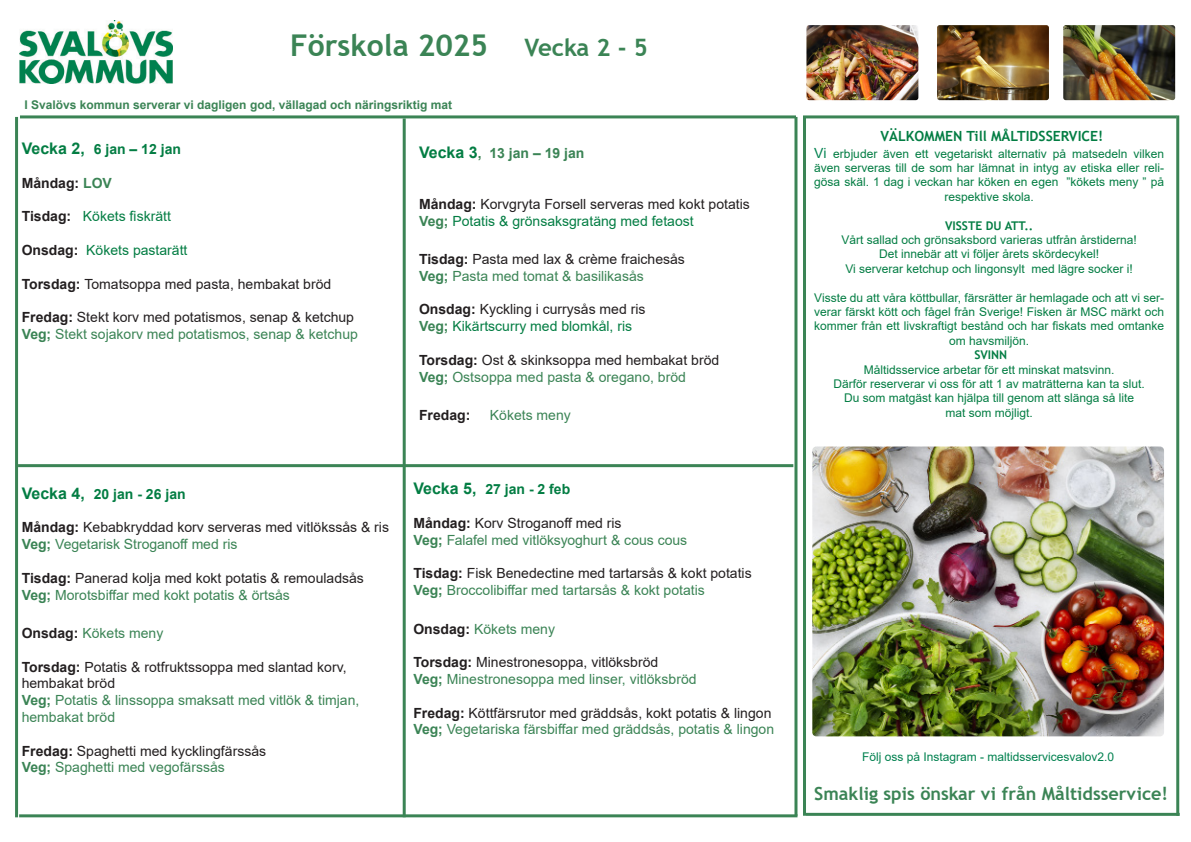
<style>
.page{position:relative;width:1191px;height:842px;background:#fff}
.page>*{position:absolute;margin:0;border:0;box-sizing:border-box;transform-origin:0 0}
.t1{font:700 30px "Trebuchet MS";color:#3b8455}
.t2{font:700 18px "Trebuchet MS";color:#3b8455}
.t3{font:14px/16.8px "Arial";color:#231f20}
.t4{font:14px "Arial";color:#3b8455}
.t5{font:14px "Arial";color:#037d43}
.t6{font:700 14px "Arial";color:#037d43}
.t7{font:700 14px "Trebuchet MS";color:#037d43}
.t8{font:700 14px "Arial";color:#3b8455}
.t9{font:700 14px "Arial";color:#231f20}
.t10{font:12px/14.4px "Arial";color:#037d43;text-align:center}
.t11{font:700 12px "Arial";color:#3b8455}
.t12{font:12px "Arial";color:#00814f}
.t13{font:700 12px "Trebuchet MS";color:#037d43}
.s1{font-size:24px}
.s2{font-size:16px}
.s3{color:#3b8455}
.s4{font-weight:700;color:#231f20}
.s5{font-weight:700}
.s6{font-weight:700;color:#3b8455}
.s7{font-size:16px;color:#037d43}
.s8{font-size:14px;color:#00814f}
</style>
<div class="page">
<img style="left:812px;top:446px;width:352px;height:290px">
<img style="left:806px;top:25px;width:112px;height:75px">
<img style="left:20px;top:21px;width:152px;height:63px">
<img style="left:937px;top:25px;width:112px;height:75px">
<img style="left:1063px;top:25px;width:112px;height:75px">
<hr style="left:20px;top:115px;width:776px;height:3px;background:#3b8455">
<hr style="left:1176px;top:115px;width:3px;height:701px;background:#3b8455">
<hr style="left:19px;top:814px;width:778px;height:3px;background:#3b8455">
<hr style="left:18px;top:464px;width:775px;height:3px;background:#3b8455">
<hr style="left:403px;top:118px;width:3px;height:699px;background:#3b8455">
<hr style="left:794px;top:117px;width:3px;height:699px;background:#3b8455">
<hr style="left:15px;top:117px;width:3px;height:700px;background:#3b8455">
<hr style="left:803px;top:117px;width:3px;height:699px;background:#3b8455">
<hr style="left:803px;top:115px;width:373px;height:3px;background:#3b8455">
<hr style="left:806px;top:813px;width:373px;height:3px;background:#3b8455">
<p class="t1" style="left:290px;top:27px;width:359px">Förskola 2025 <span class="s1">Vecka 2 - 5</span></p>
<p class="t11" style="left:24px;top:96px;width:429px">I Svalövs kommun serverar vi dagligen god, vällagad och näringsriktig mat</p>
<p class="t6" style="left:22px;top:139px;width:161px"><span class="s2">Vecka 2,</span> 6 jan – 12 jan</p>
<p class="t9" style="left:22px;top:173px;width:92px">Måndag: <span class="s3">LOV</span></p>
<p class="t5" style="left:22px;top:207px;width:151px"><span class="s4">Tisdag:</span> Kökets fiskrätt</p>
<p class="t5" style="left:22px;top:240px;width:167px"><span class="s4">Onsdag:</span> Kökets pastarätt</p>
<p class="t3" style="left:22px;top:275px;width:311px"><span class="s5">Torsdag:</span> Tomatsoppa med pasta, hembakat bröd</p>
<p class="t3" style="left:22px;top:309px;width:334px"><span class="s5">Fredag:</span> Stekt korv med potatismos, senap &amp; ketchup</p>
<p class="t4" style="left:22px;top:324px;width:338px"><span class="s5">Veg;</span> Stekt sojakorv med potatismos, senap &amp; ketchup</p>
<p class="t6" style="left:22px;top:484px;width:165px"><span class="s2">Vecka 4,</span> 20 jan - 26 jan</p>
<p class="t3" style="left:22px;top:519px;width:369px"><span class="s5">Måndag:</span> Kebabkryddad korv serveras med vitlökssås &amp; ris<br><span class="s6">Veg;</span> <span class="s3">Vegetarisk Stroganoff med ris</span></p>
<p class="t3" style="left:22px;top:569px;width:344px"><span class="s5">Tisdag:</span> Panerad kolja med kokt potatis &amp; remouladsås</p>
<p class="t4" style="left:22px;top:585px;width:270px"><span class="s5">Veg;</span> Morotsbiffar med kokt potatis &amp; örtsås</p>
<p class="t4" style="left:22px;top:623px;width:143px"><span class="s4">Onsdag:</span> Kökets meny</p>
<p class="t3" style="left:22px;top:658px;width:326px"><span class="s5">Torsdag:</span> Potatis &amp; rotfruktssoppa med slantad korv,</p>
<p class="t3" style="left:22px;top:675px;width:95px">hembakat bröd</p>
<p class="t4" style="left:22px;top:690px;width:339px"><span class="s5">Veg;</span> Potatis &amp; linssoppa smaksatt med vitlök &amp; timjan,</p>
<p class="t4" style="left:22px;top:707px;width:95px">hembakat bröd</p>
<p class="t3" style="left:22px;top:742px;width:246px"><span class="s5">Fredag:</span> Spaghetti med kycklingfärssås</p>
<p class="t4" style="left:22px;top:758px;width:204px"><span class="s5">Veg;</span> Spaghetti med vegofärssås</p>
<p class="t8" style="left:419px;top:144px;width:167px"><span class="s7">Vecka 3</span>, 13 jan – 19 jan</p>
<p class="t3" style="left:419px;top:195px;width:332px"><span class="s5">Måndag:</span> Korvgryta Forsell serveras med kokt potatis</p>
<p class="t5" style="left:419px;top:211px;width:276px"><span class="s6">Veg;</span> Potatis &amp; grönsaksgratäng med fetaost</p>
<p class="t3" style="left:419px;top:251px;width:267px"><span class="s5">Tisdag:</span> Pasta med lax &amp; crème fraichesås</p>
<p class="t4" style="left:419px;top:266px;width:226px"><span class="s5">Veg;</span> Pasta med tomat &amp; basilikasås</p>
<p class="t3" style="left:419px;top:301px;width:228px"><span class="s5">Onsdag:</span> Kyckling i currysås med ris</p>
<p class="t5" style="left:419px;top:317px;width:215px"><span class="s6">Veg;</span> Kikärtscurry med blomkål, ris</p>
<p class="t3" style="left:419px;top:351px;width:302px"><span class="s5">Torsdag:</span> Ost &amp; skinksoppa med hembakat bröd</p>
<p class="t4" style="left:419px;top:367px;width:268px"><span class="s5">Veg;</span> Ostsoppa med pasta &amp; oregano, bröd</p>
<p class="t9" style="left:419px;top:405px;width:53px">Fredag:</p>
<p class="t4" style="left:490px;top:405px;width:82px">Kökets meny</p>
<p class="t6" style="left:413px;top:480px;width:158px"><span class="s2">Vecka 5,</span> 27 jan - 2 feb</p>
<p class="t3" style="left:413px;top:515px;width:210px"><span class="s5">Måndag:</span> Korv Stroganoff med ris</p>
<p class="t4" style="left:413px;top:530px;width:275px"><span class="s5">Veg;</span> Falafel med vitlöksyoghurt &amp; cous cous</p>
<p class="t3" style="left:413px;top:565px;width:340px"><span class="s5">Tisdag:</span> Fisk Benedectine med tartarsås &amp; kokt potatis</p>
<p class="t4" style="left:413px;top:581px;width:293px"><span class="s5">Veg;</span> Broccolibiffar med tartarsås &amp; kokt potatis</p>
<p class="t4" style="left:413px;top:619px;width:143px"><span class="s4">Onsdag:</span> Kökets meny</p>
<p class="t3" style="left:413px;top:654px;width:246px"><span class="s5">Torsdag:</span> Minestronesoppa, vitlöksbröd</p>
<p class="t4" style="left:413px;top:669px;width:285px"><span class="s5">Veg;</span> Minestronesoppa med linser, vitlöksbröd</p>
<p class="t3" style="left:413px;top:704px;width:359px"><span class="s5">Fredag:</span> Köttfärsrutor med gräddsås, kokt potatis &amp; lingon</p>
<p class="t4" style="left:413px;top:720px;width:362px"><span class="s5">Veg;</span> Vegetariska färsbiffar med gräddsås, potatis &amp; lingon</p>
<p class="t7" style="left:880px;top:128px;width:224px">VÄLKOMMEN Till MÅLTIDSSERVICE!</p>
<p class="t10" style="left:814px;top:146px;width:351px"><span class="s8">Vi</span> erbjuder även ett vegetariskt alternativ på matsedeln vilken även serveras till de som har lämnat in intyg av etiska eller reli&shy;gösa skäl. 1 dag i veckan har köken en egen ”kökets meny ” på respektive skola.</p>
<p class="t13" style="left:945px;top:218px;width:90px">VISSTE DU ATT..</p>
<p class="t10" style="left:841px;top:233px;width:297px">Vårt sallad och grönsaksbord varieras utfrån årstiderna!</p>
<p class="t10" style="left:879px;top:247px;width:222px">Det innebär att vi följer årets skördecykel!</p>
<p class="t10" style="left:845px;top:261px;width:289px">Vi serverar ketchup och lingonsylt med lägre socker i!</p>
<p class="t10" style="left:814px;top:290px;width:351px">Visste du att våra köttbullar, färsrätter är hemlagade och att vi ser&shy;verar färskt kött och fågel från Sverige! Fisken är MSC märkt och kommer från ett livskraftigt bestånd och har fiskats med omtanke om havsmiljön.</p>
<p class="t13" style="left:974px;top:347px;width:34px">SVINN</p>
<p class="t10" style="left:863px;top:362px;width:252px">Måltidsservice arbetar för ett minskat matsvinn.</p>
<p class="t10" style="left:833px;top:377px;width:313px">Därför reserverar vi oss för att 1 av maträtterna kan ta slut.</p>
<p class="t10" style="left:844px;top:391px;width:292px">Du som matgäst kan hjälpa till genom att slänga så lite</p>
<p class="t10" style="left:945px;top:405px;width:89px">mat som möjligt.</p>
<p class="t12" style="left:862px;top:748px;width:254px">Följ oss på Instagram - maltidsservicesvalov2.0</p>
<p class="t2" style="left:814px;top:782px;width:355px">Smaklig spis önskar vi från Måltidsservice!</p>
</div>
